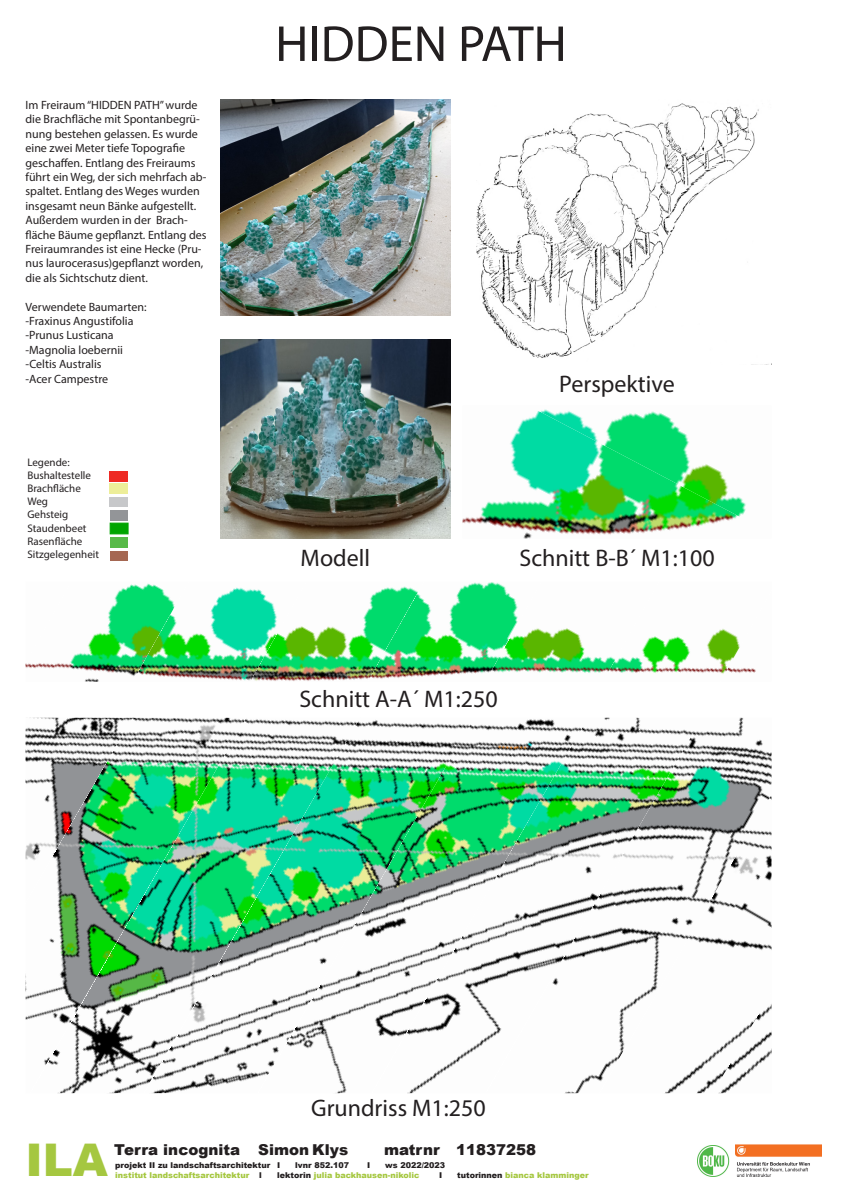
<style>
.page{position:relative;width:842px;height:1191px;background:#fff}
.page>*{position:absolute;margin:0;border:0;box-sizing:border-box;transform-origin:0 0}
.t1{font:51px "Myriad Pro";color:#231f20}
.Plankopf{font:900 45px "Arial";color:#a5c740}
.t2{font:24px "Myriad Pro";color:#231f20}
.Plankopf-2{font:900 15px "Arial";color:#231f20}
.t3{font:12px/14.4px "Myriad Pro";color:#231f20}
.t4{font:11px "Myriad Pro";color:#231f20}
.Plankopf-3{font:900 8px "Arial";color:#a5c740}
.Plankopf-4{font:900 8px "Arial";color:#231f20}
.s1{color:#231f20}
</style>
<div class="page">
<img style="left:735px;top:1144px;width:86px;height:32px">
<img style="left:697px;top:1145px;width:33px;height:31px">
<img style="left:702px;top:718px;width:69px;height:375px">
<img style="left:588px;top:718px;width:114px;height:375px">
<img style="left:474px;top:719px;width:114px;height:374px">
<img style="left:360px;top:720px;width:114px;height:373px">
<img style="left:246px;top:721px;width:114px;height:372px">
<img style="left:58px;top:1067px;width:188px;height:26px">
<img style="left:26px;top:719px;width:303px;height:348px">
<img style="left:26px;top:718px;width:217px;height:300px">
<img style="left:26px;top:718px;width:132px;height:250px">
<img style="left:26px;top:718px;width:46px;height:201px">
<img style="left:477px;top:103px;width:292px;height:262px">
<img style="left:462px;top:501px;width:39px;height:26px">
<img style="left:501px;top:409px;width:245px;height:130px">
<img style="left:659px;top:628px;width:97px;height:46px">
<img style="left:541px;top:628px;width:118px;height:45px">
<img style="left:424px;top:582px;width:117px;height:94px">
<img style="left:306px;top:586px;width:118px;height:95px">
<img style="left:189px;top:587px;width:117px;height:94px">
<img style="left:183px;top:637px;width:6px;height:41px">
<img style="left:94px;top:583px;width:89px;height:98px">
<img style="left:26px;top:635px;width:68px;height:46px">
<img style="left:220px;top:339px;width:231px;height:200px">
<img style="left:220px;top:100px;width:231px;height:216px">
<div style="left:110px;top:471px;width:18px;height:10px;background:#ee2a24"></div>
<div style="left:110px;top:484px;width:18px;height:10px;background:#edee99"></div>
<div style="left:110px;top:497px;width:18px;height:9px;background:#c7c8ca"></div>
<div style="left:110px;top:509px;width:18px;height:11px;background:#939598"></div>
<div style="left:110px;top:523px;width:18px;height:11px;background:#00a500;border:1px solid #00a500"></div>
<div style="left:110px;top:537px;width:18px;height:10px;background:#58ba48"></div>
<div style="left:110px;top:551px;width:18px;height:10px;background:#a56752"></div>
<p class="t3" style="left:26px;top:98px;width:183px">Im Freiraum “HIDDEN PATH” wurde die Brachfläche mit Spontanbegrü&shy;nung bestehen gelassen. Es wurde eine zwei Meter tiefe Topografie geschaffen. Entlang des Freiraums führt ein Weg, der sich mehrfach ab&shy;spaltet. Entlang des Weges wurden insgesamt neun Bänke aufgestellt.<br>Außerdem wurden in der Brach&shy;fläche Bäume gepflanzt. Entlang des Freiraumrandes ist eine Hecke (Pru&shy;nus laurocerasus)gepflanzt worden, die als Sichtschutz dient.</p>
<p class="t3" style="left:26px;top:299px;width:123px">Verwendete Baumarten:</p>
<p class="t3" style="left:26px;top:314px;width:109px">-Fraxinus Angustifolia</p>
<p class="t3" style="left:26px;top:328px;width:90px">-Prunus Lusticana</p>
<p class="t3" style="left:26px;top:342px;width:99px">-Magnolia loebernii</p>
<p class="t3" style="left:26px;top:357px;width:78px">-Celtis Australis</p>
<p class="t3" style="left:26px;top:371px;width:84px">-Acer Campestre</p>
<p class="t4" style="left:27px;top:455px;width:44px">Legende:</p>
<p class="t4" style="left:27px;top:468px;width:65px">Bushaltestelle</p>
<p class="t4" style="left:27px;top:481px;width:55px">Brachfläche</p>
<p class="t4" style="left:27px;top:494px;width:22px">Weg</p>
<p class="t4" style="left:27px;top:508px;width:42px">Gehsteig</p>
<p class="t4" style="left:27px;top:521px;width:61px">Staudenbeet</p>
<p class="t4" style="left:27px;top:534px;width:56px">Rasenfläche</p>
<p class="t4" style="left:27px;top:547px;width:73px">Sitzgelegenheit</p>
<p class="t1" style="left:275px;top:12px;width:293px">HIDDEN PATH</p>
<p class="t2" style="left:559px;top:369px;width:117px">Perspektive</p>
<p class="t2" style="left:301px;top:543px;width:71px">Modell</p>
<p class="t2" style="left:519px;top:543px;width:197px">Schnitt B-B´ M1:100</p>
<p class="t2" style="left:299px;top:684px;width:200px">Schnitt A-A´ M1:250</p>
<p class="t2" style="left:311px;top:1093px;width:176px">Grundriss M1:250</p>
<p class="Plankopf-2" style="left:114px;top:1138px;width:236px">Terra incognita Simon Klys</p>
<p class="Plankopf-2" style="left:384px;top:1138px;width:154px">matrnr 11837258</p>
<p class="Plankopf" style="left:25px;top:1127px;width:84px">ILA</p>
<p class="Plankopf-4" style="left:115px;top:1159px;width:167px">projekt II zu landschaftsarchitektur I</p>
<p class="Plankopf-4" style="left:295px;top:1159px;width:55px">lvnr 852.107</p>
<p class="Plankopf-4" style="left:367px;top:1159px;width:5px">I</p>
<p class="Plankopf-4" style="left:385px;top:1159px;width:62px">ws 2022/2023</p>
<p class="Plankopf-3" style="left:115px;top:1168px;width:148px">institut landschaftsarchitektur <span class="s1">l</span></p>
<p class="Plankopf-3" style="left:277px;top:1168px;width:144px"><span class="s1">lektorin</span> julia backhausen-nikolic</p>
<p class="Plankopf-4" style="left:439px;top:1168px;width:5px">I</p>
<p class="Plankopf-3" style="left:457px;top:1168px;width:133px"><span class="s1">tutorinnen</span> bianca klamminger</p>
</div>
